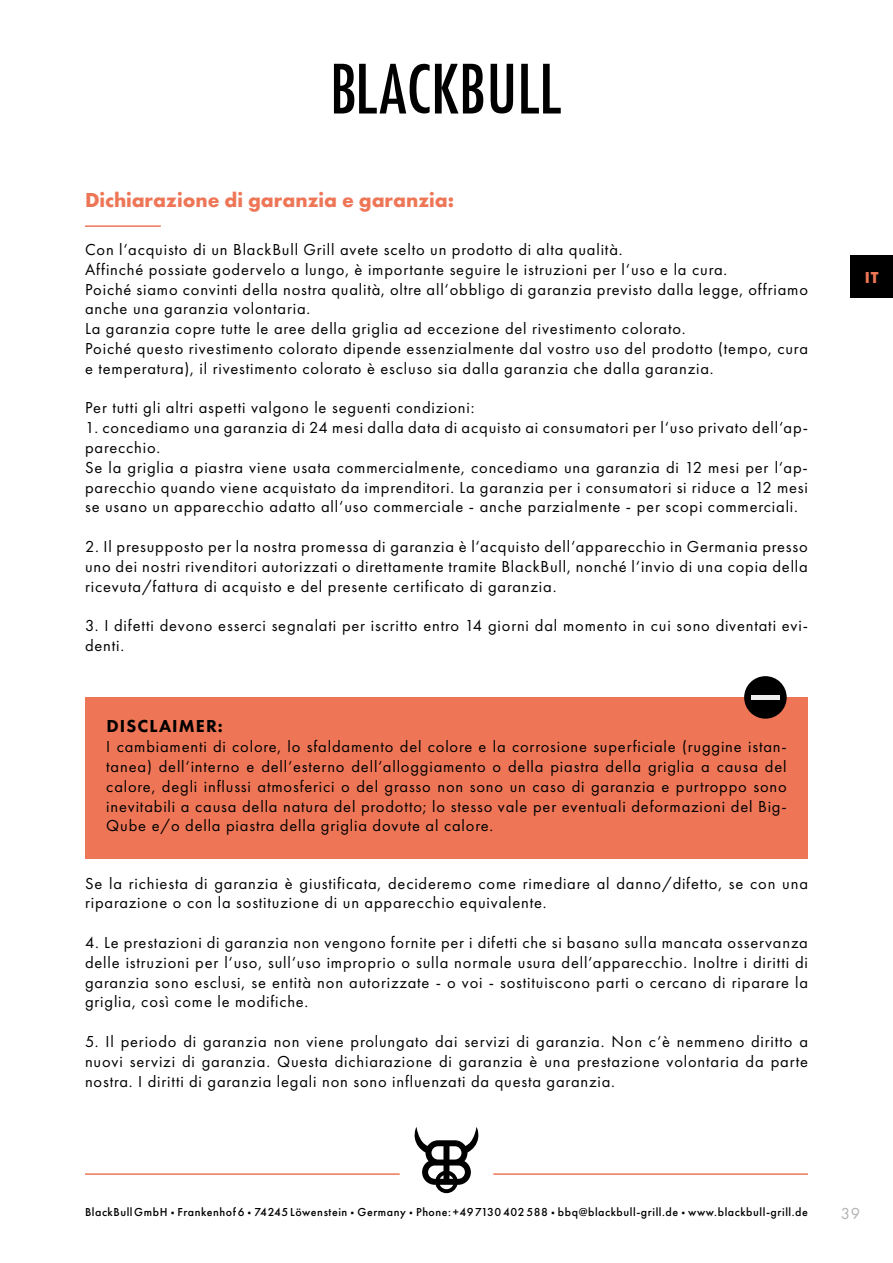
<style>
.page{position:relative;width:893px;height:1263px;background:#fff}
.page>*{position:absolute;margin:0;border:0;box-sizing:border-box;transform-origin:0 0}
.t1{font:700 21px "Futura PT";color:#ee7656}
.t2{font:800 18px "Futura PT";letter-spacing:.06em;color:#000}
.t3{font:16.5px/19.8px "Futura PT";letter-spacing:.05em;color:#000}
.t4{font:16.5px "Futura PT";color:#b3b2b2}
.t5{font:700 16.5px "Futura PT";color:#ee7656}
.t6{font:500 12px "Futura PT";letter-spacing:.045em;color:#000}
.s1{font-family:"Acumin Pro";font-weight:400}
</style>
<div class="page">
<svg style="left:334px;top:64px;width:149px;height:49px"></svg>
<svg style="left:491px;top:64px;width:22px;height:49px"></svg>
<svg style="left:521px;top:64px;width:40px;height:49px"></svg>
<svg style="left:415px;top:1127px;width:63px;height:66px"></svg>
<hr style="left:493px;top:1173px;width:315px;height:2px;background:#ee7656">
<hr style="left:85px;top:1173px;width:315px;height:2px;background:#ee7656">
<div style="left:850px;top:255px;width:43px;height:43px;background:#000"></div>
<hr style="left:85px;top:225px;width:76px;height:2px;background:#ee7656">
<div style="left:85px;top:697px;width:723px;height:162px;background:#ee7656"></div>
<div style="left:744px;top:676px;width:43px;height:43px;background:#000;border-radius:50%"></div>
<hr style="left:751px;top:695px;width:29px;height:4px;background:#ededed">
<p class="t1" style="left:85px;top:187px;width:371px">Dichiarazione di garanzia e garanzia:</p>
<p class="t3" style="left:85px;top:239px;width:724px">Con l‘acquisto di un BlackBull Grill avete scelto un prodotto di alta qualità.<br>Affinché possiate godervelo a lungo, è importante seguire le istruzioni per l‘uso e la cura.<br>Poiché siamo convinti della nostra qualità, oltre all‘obbligo di garanzia previsto dalla legge, offriamo anche una garanzia volontaria.<br>La garanzia copre tutte le aree della griglia ad eccezione del rivestimento colorato.<br>Poiché questo rivestimento colorato dipende essenzialmente dal vostro uso del prodotto (tempo, cura e temperatura), il rivestimento colorato è escluso sia dalla garanzia che dalla garanzia.</p>
<p class="t3" style="left:85px;top:398px;width:391px">Per tutti gli altri aspetti valgono le seguenti condizioni:</p>
<p class="t3" style="left:85px;top:418px;width:724px">1. concediamo una garanzia di 24 mesi dalla data di acquisto ai consumatori per l‘uso privato dell‘ap&shy;parecchio.<br>Se la griglia a piastra viene usata commercialmente, concediamo una garanzia di 12 mesi per l‘ap&shy;parecchio quando viene acquistato da imprenditori. La garanzia per i consumatori si riduce a 12 mesi se usano un apparecchio adatto all‘uso commerciale - anche parzialmente - per scopi commerciali.</p>
<p class="t3" style="left:85px;top:536px;width:724px;text-align:justify">2. Il presupposto per la nostra promessa di garanzia è l‘acquisto dell‘apparecchio in Germania presso uno dei nostri rivenditori autorizzati o direttamente tramite BlackBull, nonché l‘invio di una copia della ricevuta/fattura di acquisto e del presente certificato di garanzia.</p>
<p class="t3" style="left:85px;top:616px;width:724px">3. I difetti devono esserci segnalati per iscritto entro 14 giorni dal momento in cui sono diventati evi&shy;denti.</p>
<p class="t2" style="left:106px;top:715px;width:118px">DISCLAIMER:</p>
<p class="t3" style="left:106px;top:737px;width:682px;text-align:justify">I cambiamenti di colore, lo sfaldamento del colore e la corrosione superficiale (ruggine istan&shy;tanea) dell‘interno e dell‘esterno dell‘alloggiamento o della piastra della griglia a causa del calore, degli influssi atmosferici o del grasso non sono un caso di garanzia e purtroppo sono inevitabili a causa della natura del prodotto; lo stesso vale per eventuali deformazioni del Big-Qube e/o della piastra della griglia dovute al calore.</p>
<p class="t3" style="left:85px;top:873px;width:724px">Se la richiesta di garanzia è giustificata, decideremo come rimediare al danno/difetto, se con una riparazione o con la sostituzione di un apparecchio equivalente.</p>
<p class="t3" style="left:85px;top:932px;width:724px;text-align:justify">4. Le prestazioni di garanzia non vengono fornite per i difetti che si basano sulla mancata osservanza delle istruzioni per l‘uso, sull‘uso improprio o sulla normale usura dell‘apparecchio. Inoltre i diritti di garanzia sono esclusi, se entità non autorizzate - o voi - sostituiscono parti o cercano di riparare la griglia, così come le modifiche.</p>
<p class="t3" style="left:85px;top:1031px;width:724px;text-align:justify">5. Il periodo di garanzia non viene prolungato dai servizi di garanzia. Non c‘è nemmeno diritto a nuovi servizi di garanzia. Questa dichiarazione di garanzia è una prestazione volontaria da parte nostra. I diritti di garanzia legali non sono influenzati da questa garanzia.</p>
<p class="t5" style="left:865px;top:267px;width:15px">IT</p>
<p class="t6" style="left:85px;top:1205px;width:724px">BlackBull GmbH <span class="s1">•</span> Frankenhof 6 <span class="s1">•</span> 74245 Löwenstein <span class="s1">•</span> Germany <span class="s1">•</span> Phone: +49 7130 402 588 <span class="s1">•</span> bbq@blackbull-grill.de <span class="s1">•</span> www.blackbull-grill.de</p>
<p class="t4" style="left:841px;top:1204px;width:21px">39</p>
</div>
